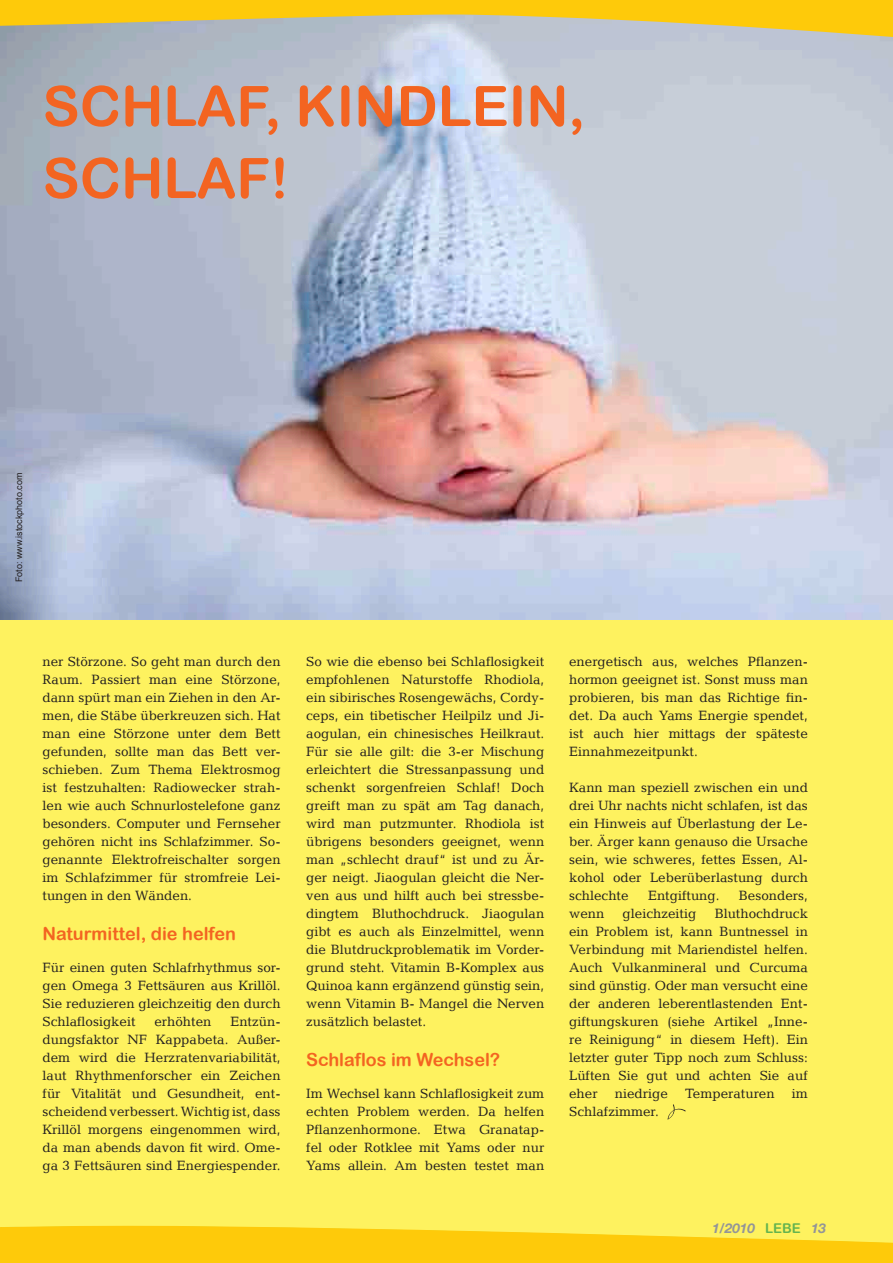
<style>
.page{position:relative;width:893px;height:1263px;background:#fef25f}
.page>*{position:absolute;margin:0;border:0;box-sizing:border-box;transform-origin:0 0}
.Headline_2_grau{font:55.8px/72px "Arial Rounded MT Bold";color:#f36421}
.Zwischeheadline_Oran{font:18px "Arial Rounded MT Bold";color:#f36421}
.fließtext{font:13.5px/18px "Candida LT";color:#231f20;text-align:justify}
.t1{font:italic 700 13.5px "Helvetica Neue";color:#939598}
.t2{font:9px "Arial";color:#231f20}
.s1{font-family:"Arial Rounded MT Bold";font-weight:400;font-style:normal;color:#65b44f}
</style>
<div class="page">
<img style="left:0;top:66px;width:893px;height:553px">
<svg style="left:0;top:0;width:893px;height:66px"></svg>
<svg style="left:667px;top:1104px;width:19px;height:16px"></svg>
<svg style="left:266px;top:1227px;width:627px;height:36px;fill:#feca0a"></svg>
<div style="left:0;top:1225px;width:266px;height:38px;background:#feca0a"></div>
<p class="Headline_2_grau" style="left:43px;top:69px;width:544px">SCHLAF, KINDLEIN,<br>SCHLAF!</p>
<p class="t2" style="left:13px;top:582px;width:111px;rotate:-90deg">Foto: www.istockphoto.com</p>
<p class="fließtext" style="left:43px;top:652px;width:240px">ner Störzone. So geht man durch den Raum. Passiert man eine Störzone, dann spürt man ein Ziehen in den Ar&shy;men, die Stäbe überkreuzen sich. Hat man eine Störzone unter dem Bett gefunden, sollte man das Bett ver&shy;schieben. Zum Thema Elektrosmog ist festzuhalten: Radiowecker strah&shy;len wie auch Schnurlostelefone ganz besonders. Computer und Fernseher gehören nicht ins Schlafzimmer. So&shy;genannte Elektrofreischalter sorgen im Schlafzimmer für stromfreie Lei&shy;tungen in den Wänden.</p>
<p class="Zwischeheadline_Oran" style="left:43px;top:923px;width:195px">Naturmittel, die helfen</p>
<p class="fließtext" style="left:43px;top:958px;width:240px">Für einen guten Schlafrhythmus sor&shy;gen Omega 3 Fettsäuren aus Krillöl.<br>Sie reduzieren gleichzeitig den durch Schlaflosigkeit</p>
<p class="fließtext" style="left:154px;top:1012px;width:59px">erhöhten</p>
<p class="fließtext" style="left:43px;top:1012px;width:240px;text-indent:188px">Entzün&shy;dungsfaktor NF Kappabeta. Außer&shy;dem wird die Herzratenvariabilität, laut Rhythmenforscher ein Zeichen für Vitalität und Gesundheit, ent&shy;scheidend verbessert. Wichtig ist, dass Krillöl morgens eingenommen wird, da man abends davon fit wird. Ome&shy;ga 3 Fettsäuren sind Energiespender.</p>
<p class="fließtext" style="left:306px;top:652px;width:240px">So wie die ebenso bei Schlaflosigkeit empfohlenen Naturstoffe Rhodiola, ein sibirisches Rosengewächs, Cordy&shy;ceps, ein tibetischer Heilpilz und Ji&shy;aogulan, ein chinesisches Heilkraut.<br>Für sie alle gilt: die 3-er Mischung erleichtert die Stressanpassung und schenkt sorgenfreien Schlaf! Doch greift man zu spät am Tag danach, wird man putzmunter. Rhodiola ist übrigens besonders geeignet, wenn man „schlecht drauf“ ist und zu Är&shy;ger neigt. Jiaogulan gleicht die Ner&shy;ven aus und hilft auch bei stressbe&shy;dingtem Bluthochdruck. Jiaogulan gibt es auch als Einzelmittel, wenn die Blutdruckproblematik im Vorder&shy;grund steht. Vitamin B-Komplex aus Quinoa kann ergänzend günstig sein, wenn Vitamin B- Mangel die Nerven zusätzlich belastet.</p>
<p class="Zwischeheadline_Oran" style="left:306px;top:1049px;width:196px">Schlaflos im Wechsel?</p>
<p class="fließtext" style="left:306px;top:1084px;width:240px">Im Wechsel kann Schlaflosigkeit zum echten Problem werden. Da helfen Pflanzenhormone. Etwa Granatap&shy;fel oder Rotklee mit Yams oder nur Yams allein. Am besten testet man</p>
<p class="fließtext" style="left:569px;top:652px;width:240px">energetisch aus, welches Pflanzen&shy;hormon geeignet ist. Sonst muss man probieren, bis man das Richtige fin&shy;det. Da auch Yams Energie spendet, ist auch hier mittags der späteste Einnahmezeitpunkt.</p>
<p class="fließtext" style="left:569px;top:778px;width:240px">Kann man speziell zwischen ein und drei Uhr nachts nicht schlafen, ist das ein Hinweis auf Überlastung der Le&shy;ber. Ärger kann genauso die Ursache sein, wie schweres, fettes Essen, Al&shy;kohol oder Leberüberlastung durch schlechte</p>
<p class="fließtext" style="left:648px;top:886px;width:73px">Entgiftung.</p>
<p class="fließtext" style="left:739px;top:886px;width:71px">Besonders,</p>
<p class="fließtext" style="left:569px;top:904px;width:37px">wenn</p>
<p class="fließtext" style="left:623px;top:904px;width:75px">gleichzeitig</p>
<p class="fließtext" style="left:569px;top:904px;width:240px;text-indent:146px">Bluthochdruck ein Problem ist, kann Buntnessel in Verbindung mit Mariendistel helfen.<br>Auch Vulkanmineral und Curcuma sind günstig. Oder man versucht eine der anderen leberentlastenden Ent&shy;giftungskuren (siehe Artikel „Inne&shy;re Reinigung“ in diesem Heft). Ein letzter guter Tipp noch zum Schluss:<br>Lüften Sie gut und achten Sie auf eher</p>
<p class="fließtext" style="left:615px;top:1084px;width:55px">niedrige</p>
<p class="fließtext" style="left:685px;top:1084px;width:91px">Temperaturen</p>
<p class="fließtext" style="left:792px;top:1084px;width:17px">im</p>
<p class="fließtext" style="left:569px;top:1102px;width:91px">Schlafzimmer.</p>
<p class="t1" style="left:712px;top:1220px;width:115px">1/2010 <span class="s1">LEBE</span> 13</p>
</div>
